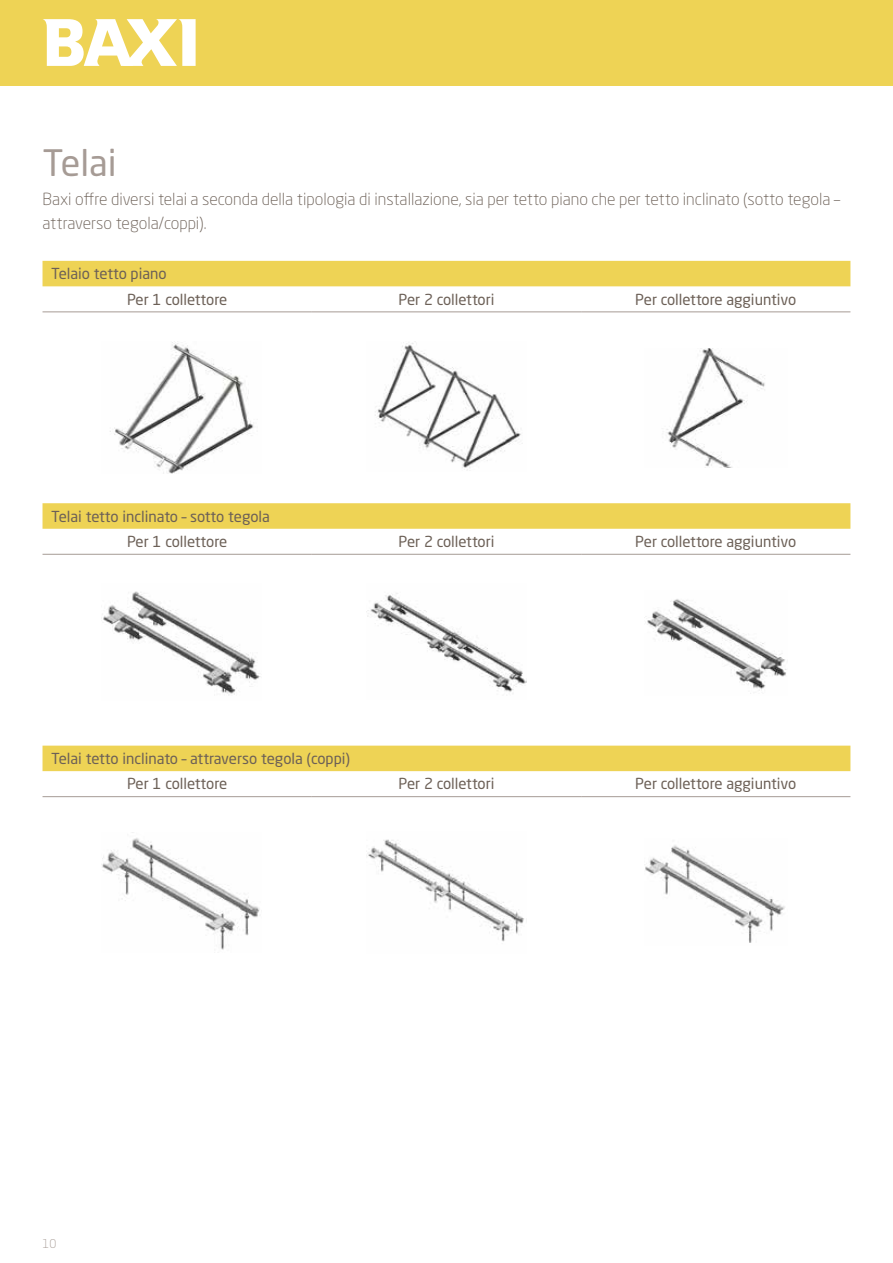
<style>
.page{position:relative;width:893px;height:1263px;background:#fff}
.page>*{position:absolute;margin:0;border:0;box-sizing:border-box;transform-origin:0 0}
.t1{font:36px "Neo Sans Pro";color:#a69b95}
.t2{font:300 16.5px/24px "Neo Sans Pro";color:#6c6057}
.t3{font:15px/25.3px "Neo Sans Pro";color:#6c6057}
.t4{font:300 12px "Neo Sans Pro";color:#a69b95}
</style>
<div class="page">
<div style="left:0;top:0;width:893px;height:85px;background:#eed355"></div>
<svg style="left:43px;top:19px;width:153px;height:47px"></svg>
<svg style="left:43px;top:261px;width:807px;height:510px"></svg>
<hr style="left:43px;top:311px;width:269px;height:1px;background:#a69b95">
<hr style="left:312px;top:311px;width:269px;height:1px;background:#a69b95">
<hr style="left:581px;top:311px;width:269px;height:1px;background:#a69b95">
<hr style="left:43px;top:554px;width:269px;height:1px;background:#a69b95">
<hr style="left:312px;top:554px;width:269px;height:1px;background:#a69b95">
<hr style="left:581px;top:554px;width:269px;height:1px;background:#a69b95">
<hr style="left:43px;top:796px;width:269px;height:1px;background:#a69b95">
<hr style="left:312px;top:796px;width:269px;height:1px;background:#a69b95">
<hr style="left:581px;top:796px;width:269px;height:1px;background:#a69b95">
<img style="left:102px;top:341px;width:159px;height:133px">
<img style="left:367px;top:341px;width:159px;height:130px">
<img style="left:644px;top:348px;width:143px;height:119px">
<img style="left:102px;top:584px;width:159px;height:117px">
<img style="left:367px;top:584px;width:159px;height:115px">
<img style="left:644px;top:590px;width:143px;height:106px">
<img style="left:102px;top:832px;width:158px;height:118px">
<img style="left:367px;top:839px;width:157px;height:103px">
<img style="left:644px;top:845px;width:141px;height:98px">
<h1 class="t1" style="left:43px;top:141px;width:76px">Telai</h1>
<p class="t2" style="left:43px;top:187px;width:799px">Baxi offre diversi telai a seconda della tipologia di installazione, sia per tetto piano che per tetto inclinato (sotto tegola – attraverso tegola/coppi).</p>
<p class="t3" style="left:127px;top:261px;width:102px;text-indent:-76px">Telaio tetto piano<br>Per 1 collettore</p>
<p class="t3" style="left:398px;top:286px;width:98px">Per 2 collettori</p>
<p class="t3" style="left:635px;top:286px;width:163px">Per collettore aggiuntivo</p>
<p class="t3" style="left:127px;top:503px;width:144px;text-indent:-76px">Telai tetto inclinato – sotto tegola<br>Per 1 collettore</p>
<p class="t3" style="left:398px;top:529px;width:98px">Per 2 collettori</p>
<p class="t3" style="left:635px;top:529px;width:163px">Per collettore aggiuntivo</p>
<p class="t3" style="left:127px;top:746px;width:225px;text-indent:-76px">Telai tetto inclinato – attraverso tegola (coppi)<br>Per 1 collettore</p>
<p class="t3" style="left:398px;top:771px;width:98px">Per 2 collettori</p>
<p class="t3" style="left:635px;top:771px;width:163px">Per collettore aggiuntivo</p>
<p class="t4" style="left:43px;top:1237px;width:15px">10</p>
</div>
